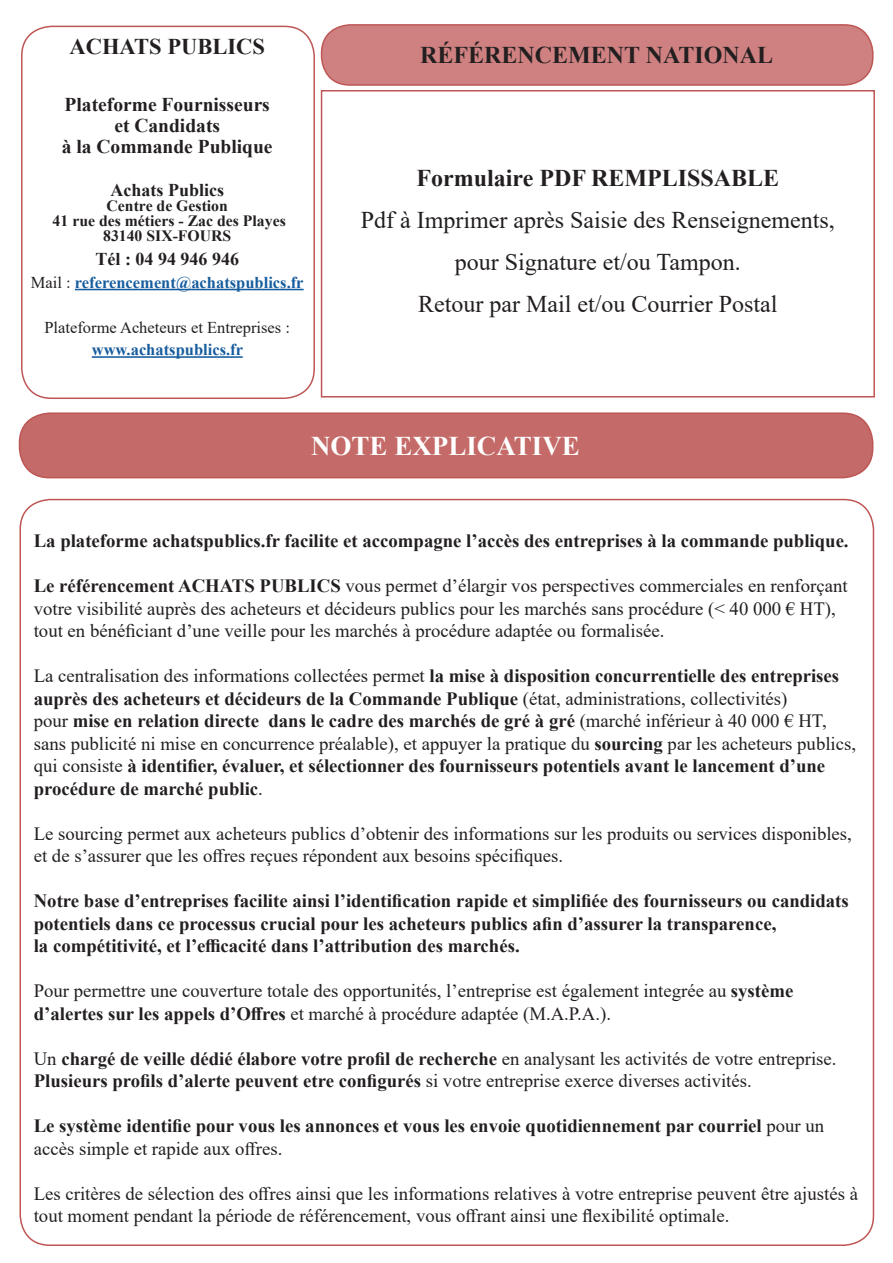
<style>
.page{position:relative;width:893px;height:1263px;background:#fff}
.page>*{position:absolute;margin:0;border:0;box-sizing:border-box;transform-origin:0 0}
.t1{font:700 27px "Times New Roman";color:#fff}
.t2{font:24px/42px "Times New Roman";color:#231f20;text-align:center}
.t3{font:700 24px "Times New Roman";color:#231f20}
.t4{font:700 22.5px "Times New Roman";color:#231f20}
.t5{font:700 19.5px/21px "Times New Roman";color:#231f20;text-align:center}
.t6{font:700 18.75px/22.5px "Times New Roman";color:#231f20}
.t7{font:18.75px/22.5px "Times New Roman";color:#231f20}
.t8{font:700 18px "Times New Roman";color:#231f20}
.t9{font:700 16.5px "Times New Roman";color:#175d9e}
.t10{font:16.5px "Times New Roman";color:#231f20}
.t11{font:700 15.75px/15px "Times New Roman";color:#231f20;text-align:center}
.s1{font-weight:400;color:#231f20}
.s2{font-weight:700}
.s3{font-weight:400}
</style>
<div class="page">
<div style="left:321px;top:90px;width:554px;height:307px;border:2px solid #bd5654"></div>
<div style="left:322px;top:25px;width:551px;height:60px;background:#cf8181;border-radius:28px"></div>
<div style="left:321px;top:24px;width:553px;height:62px;border:2px solid #bd5654;border-radius:28px"></div>
<div style="left:20px;top:413px;width:853px;height:65px;background:#c46a68;border-radius:30px"></div>
<div style="left:19px;top:412px;width:854px;height:66px;border:2px solid #bd5654;border-radius:30px"></div>
<hr style="left:75px;top:289px;width:229px;height:1px;background:#175d9e">
<hr style="left:92px;top:356px;width:151px;height:2px;background:#175d9e">
<div style="left:21px;top:26px;width:294px;height:373px;border:2px solid #bd5654;border-radius:30px"></div>
<p class="t4" style="left:70px;top:30px;width:197px">ACHATS PUBLICS</p>
<p class="t5" style="left:62px;top:93px;width:212px">Plateforme Fournisseurs et Candidats<br>à la Commande Publique</p>
<p class="t8" style="left:111px;top:177px;width:115px">Achats Publics</p>
<p class="t11" style="left:53px;top:198px;width:235px">Centre de Gestion<br>41 rue des métiers - Zac des Playes<br>83140 SIX-FOURS</p>
<p class="t8" style="left:96px;top:246px;width:145px">Tél : 04 94 946 946</p>
<p class="t9" style="left:31px;top:270px;width:274px"><span class="s1">Mail :</span> referencement@achatspublics.fr</p>
<p class="t10" style="left:44px;top:316px;width:247px">Plateforme Acheteurs et Entreprises :</p>
<p class="t9" style="left:92px;top:338px;width:153px">www.achatspublics.fr</p>
<p class="t3" style="left:420px;top:38px;width:355px">RÉFÉRENCEMENT NATIONAL</p>
<p class="t3" style="left:416px;top:160px;width:364px">Formulaire PDF REMPLISSABLE</p>
<p class="t2" style="left:361px;top:198px;width:475px">Pdf à Imprimer après Saisie des Renseignements, pour Signature et/ou Tampon.<br>Retour par Mail et/ou Courrier Postal</p>
<h1 class="t1" style="left:311px;top:426px;width:270px">NOTE EXPLICATIVE</h1>
<p class="t6" style="left:34px;top:529px;width:816px">La plateforme achatspublics.fr facilite et accompagne l’accès des entreprises à la commande publique.</p>
<p class="t7" style="left:34px;top:574px;width:815px"><span class="s2">Le référencement ACHATS PUBLICS</span> vous permet d’élargir vos perspectives commerciales en renforçant votre visibilité auprès des acheteurs et décideurs publics pour les marchés sans procédure (&lt; 40 000 € HT), tout en bénéficiant d’une veille pour les marchés à procédure adaptée ou formalisée.</p>
<p class="t6" style="left:34px;top:664px;width:824px"><span class="s3">La centralisation des informations collectées permet</span> la mise à disposition concurrentielle des entreprises auprès des acheteurs et décideurs de la Commande Publique <span class="s3">(état, administrations, collectivités)<br>pour</span> mise en relation directe dans le cadre des marchés de gré à gré <span class="s3">(marché inférieur à 40 000 € HT, sans publicité ni mise en concurrence préalable), et appuyer la pratique du</span> sourcing <span class="s3">par les acheteurs publics, qui consiste</span> à identifier, évaluer, et sélectionner des fournisseurs potentiels avant le lancement d’une procédure de marché public<span class="s3">.</span></p>
<p class="t7" style="left:34px;top:821px;width:820px">Le sourcing permet aux acheteurs publics d’obtenir des informations sur les produits ou services disponibles, et de s’assurer que les offres reçues répondent aux besoins spécifiques.</p>
<p class="t6" style="left:34px;top:889px;width:816px">Notre base d’entreprises facilite ainsi l’identification rapide et simplifiée des fournisseurs ou candidats potentiels dans ce processus crucial pour les acheteurs publics afin d’assurer la transparence,<br>la compétitivité, et l’efficacité dans l’attribution des marchés.</p>
<p class="t7" style="left:34px;top:979px;width:761px">Pour permettre une couverture totale des opportunités, l’entreprise est également integrée au <span class="s2">système d’alertes sur les appels d’Offres</span> et marché à procédure adaptée (M.A.P.A.).</p>
<p class="t6" style="left:34px;top:1046px;width:804px"><span class="s3">Un</span> chargé de veille dédié élabore votre profil de recherche <span class="s3">en analysant les activités de votre entreprise.<br></span>Plusieurs profils d’alerte peuvent etre configurés <span class="s3">si votre entreprise exerce diverses activités.</span></p>
<p class="t6" style="left:34px;top:1114px;width:792px">Le système identifie pour vous les annonces et vous les envoie quotidiennement par courriel <span class="s3">pour un accès simple et rapide aux offres.</span></p>
<p class="t7" style="left:34px;top:1181px;width:826px">Les critères de sélection des offres ainsi que les informations relatives à votre entreprise peuvent être ajustés à tout moment pendant la période de référencement, vous offrant ainsi une flexibilité optimale.</p>
</div>
